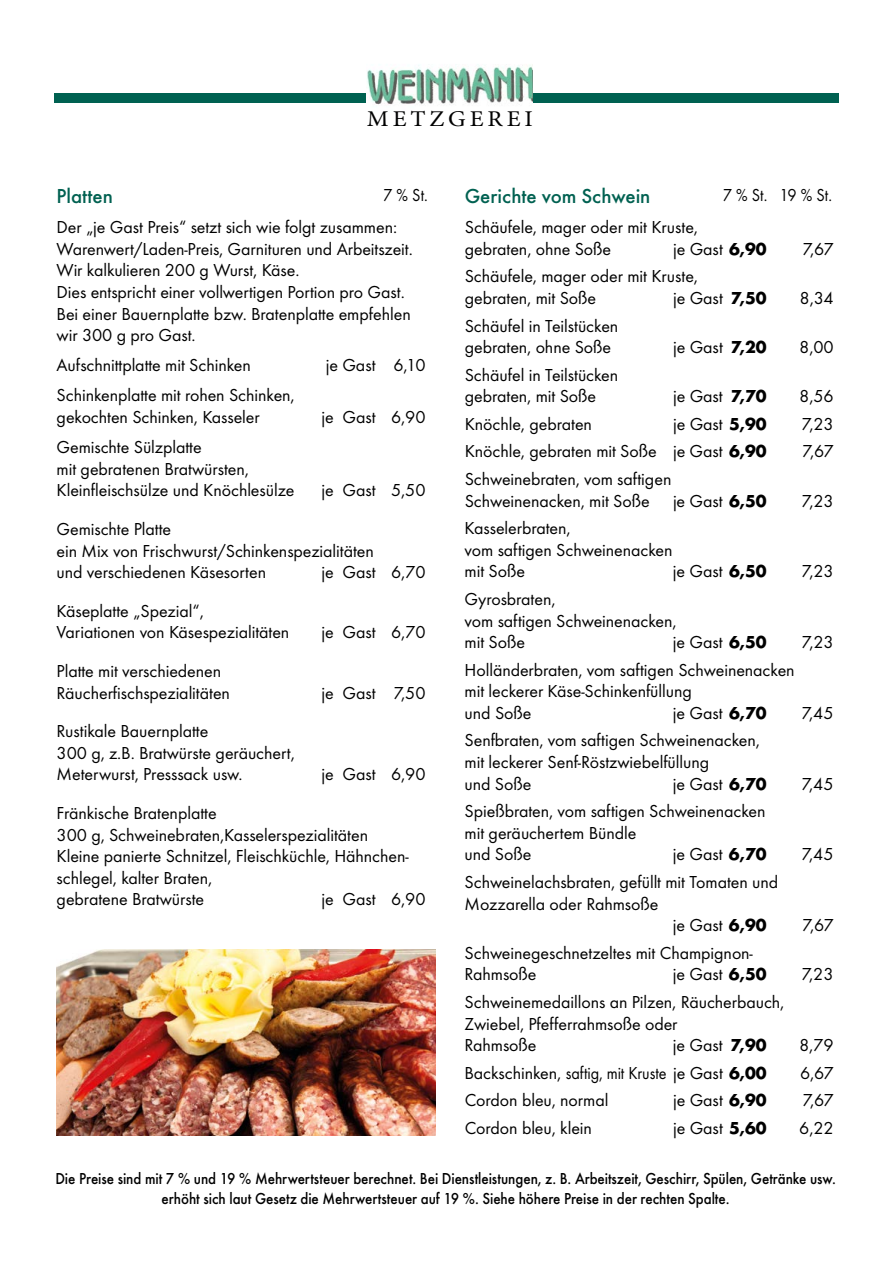
<style>
.page{position:relative;width:893px;height:1263px;background:#fff}
.page>*{position:absolute;margin:0;border:0;box-sizing:border-box;transform-origin:0 0}
.t1{font:22.5px "Minion Pro";letter-spacing:.16em;color:#000;scale:1.09 1}
.t2{font:500 21px "Futura T";letter-spacing:-.005em;color:#006151}
.t3{font:18px/21.6px "Futura T";letter-spacing:-.005em;color:#000}
.t4{font:18px "Futura T";letter-spacing:-.005em;color:#000;scale:.9 1}
.t5{font:500 16.5px/19.8px "Futura T";letter-spacing:-.005em;color:#000;text-align:center;scale:.91 1}
.s1{font-weight:700}
</style>
<div class="page">
<div style="left:55px;top:93px;width:784px;height:10px;background:#006151"></div>
<img style="left:366px;top:64px;width:167px;height:41px">
<img style="left:57px;top:949px;width:379px;height:186px">
<p class="t1" style="left:367px;top:104px;width:154px">METZGEREI</p>
<p class="t2" style="left:57px;top:184px;width:58px">Platten</p>
<p class="t3" style="left:57px;top:216px;width:358px">Der „je Gast Preis“ setzt sich wie folgt zusammen:<br>Warenwert/Laden-Preis, Garnituren und Arbeitszeit.<br>Wir kalkulieren 200 g Wurst, Käse.<br>Dies entspricht einer vollwertigen Portion pro Gast.<br>Bei einer Bauernplatte bzw. Bratenplatte empfehlen wir 300 g pro Gast.</p>
<p class="t3" style="left:57px;top:354px;width:196px">Aufschnittplatte mit Schinken</p>
<p class="t3" style="left:326px;top:354px;width:101px">je Gast 6,10</p>
<p class="t3" style="left:57px;top:384px;width:240px">Schinkenplatte mit rohen Schinken, gekochten Schinken, Kasseler</p>
<p class="t2" style="left:465px;top:184px;width:187px">Gerichte vom Schwein</p>
<p class="t3" style="left:465px;top:216px;width:235px">Schäufele, mager oder mit Kruste, gebraten, ohne Soße</p>
<p class="t4" style="left:383px;top:184px;width:51px">7 % St.</p>
<p class="t4" style="left:723px;top:184px;width:123px">7 % St. 19 % St.</p>
<p class="t3" style="left:673px;top:238px;width:95px">je Gast <span class="s1">6,90</span></p>
<p class="t3" style="left:802px;top:238px;width:33px">7,67</p>
<p class="t3" style="left:465px;top:265px;width:235px">Schäufele, mager oder mit Kruste, gebraten, mit Soße</p>
<p class="t3" style="left:673px;top:287px;width:95px">je Gast <span class="s1">7,50</span></p>
<p class="t3" style="left:800px;top:287px;width:36px">8,34</p>
<p class="t3" style="left:465px;top:315px;width:155px">Schäufel in Teilstücken gebraten, ohne Soße</p>
<p class="t3" style="left:673px;top:336px;width:95px">je Gast <span class="s1">7,20</span></p>
<p class="t3" style="left:799px;top:336px;width:36px">8,00</p>
<p class="t3" style="left:465px;top:364px;width:155px">Schäufel in Teilstücken gebraten, mit Soße</p>
<p class="t3" style="left:673px;top:385px;width:95px">je Gast <span class="s1">7,70</span></p>
<p class="t3" style="left:799px;top:385px;width:36px">8,56</p>
<p class="t3" style="left:321px;top:406px;width:106px">je Gast 6,90</p>
<p class="t3" style="left:465px;top:413px;width:129px">Knöchle, gebraten</p>
<p class="t3" style="left:673px;top:413px;width:95px">je Gast <span class="s1">5,90</span></p>
<p class="t3" style="left:801px;top:413px;width:34px">7,23</p>
<p class="t3" style="left:465px;top:440px;width:303px">Knöchle, gebraten mit Soße je Gast <span class="s1">6,90</span></p>
<p class="t3" style="left:802px;top:440px;width:33px">7,67</p>
<p class="t3" style="left:465px;top:468px;width:208px">Schweinebraten, vom saftigen<br>Schweinenacken, mit Soße</p>
<p class="t3" style="left:57px;top:436px;width:239px">Gemischte Sülzplatte<br>mit gebratenen Bratwürsten,<br>Kleinfleischsülze und Knöchlesülze</p>
<p class="t3" style="left:321px;top:479px;width:106px">je Gast 5,50</p>
<p class="t3" style="left:57px;top:518px;width:319px">Gemischte Platte<br>ein Mix von Frischwurst/Schinkenspezialitäten und verschiedenen Käsesorten</p>
<p class="t3" style="left:673px;top:490px;width:95px">je Gast <span class="s1">6,50</span></p>
<p class="t3" style="left:801px;top:490px;width:34px">7,23</p>
<p class="t3" style="left:465px;top:517px;width:209px">Kasselerbraten,<br>vom saftigen Schweinenacken mit Soße</p>
<p class="t3" style="left:673px;top:560px;width:95px">je Gast <span class="s1">6,50</span></p>
<p class="t3" style="left:801px;top:560px;width:34px">7,23</p>
<p class="t3" style="left:465px;top:588px;width:213px">Gyrosbraten,<br>vom saftigen Schweinenacken, mit Soße</p>
<p class="t3" style="left:321px;top:561px;width:106px">je Gast 6,70</p>
<p class="t3" style="left:57px;top:600px;width:234px">Käseplatte „Spezial“,<br>Variationen von Käsespezialitäten</p>
<p class="t3" style="left:321px;top:621px;width:106px">je Gast 6,70</p>
<p class="t3" style="left:673px;top:631px;width:95px">je Gast <span class="s1">6,50</span></p>
<p class="t3" style="left:801px;top:631px;width:34px">7,23</p>
<p class="t3" style="left:465px;top:659px;width:332px">Holländerbraten, vom saftigen Schweinenacken mit leckerer Käse-Schinkenfüllung<br>und Soße</p>
<p class="t3" style="left:57px;top:660px;width:175px">Platte mit verschiedenen<br>Räucherfischspezialitäten</p>
<p class="t3" style="left:321px;top:682px;width:106px">je Gast 7,50</p>
<p class="t3" style="left:673px;top:702px;width:95px">je Gast <span class="s1">6,70</span></p>
<p class="t3" style="left:801px;top:702px;width:34px">7,45</p>
<p class="t3" style="left:465px;top:729px;width:297px">Senfbraten, vom saftigen Schweinenacken, mit leckerer Senf-Röstzwiebelfüllung<br>und Soße</p>
<p class="t3" style="left:57px;top:720px;width:240px">Rustikale Bauernplatte<br>300 g, z.B. Bratwürste geräuchert,<br>Meterwurst, Presssack usw.</p>
<p class="t3" style="left:321px;top:763px;width:106px">je Gast 6,90</p>
<p class="t3" style="left:57px;top:802px;width:354px">Fränkische Bratenplatte<br>300 g, Schweinebraten,Kasselerspezialitäten Kleine panierte Schnitzel, Fleischküchle, Hähnchen&shy;schlegel, kalter Braten,<br>gebratene Bratwürste</p>
<p class="t3" style="left:673px;top:773px;width:95px">je Gast <span class="s1">6,70</span></p>
<p class="t3" style="left:801px;top:773px;width:34px">7,45</p>
<p class="t3" style="left:465px;top:800px;width:302px">Spießbraten, vom saftigen Schweinenacken mit geräuchertem Bündle<br>und Soße</p>
<p class="t3" style="left:673px;top:843px;width:95px">je Gast <span class="s1">6,70</span></p>
<p class="t3" style="left:801px;top:843px;width:34px">7,45</p>
<p class="t3" style="left:465px;top:871px;width:315px">Schweinelachsbraten, gefüllt mit Tomaten und</p>
<p class="t3" style="left:465px;top:893px;width:195px">Mozzarella oder Rahmsoße</p>
<p class="t3" style="left:673px;top:914px;width:95px">je Gast <span class="s1">6,90</span></p>
<p class="t3" style="left:802px;top:914px;width:33px">7,67</p>
<p class="t3" style="left:465px;top:942px;width:290px">Schweinegeschnetzeltes mit Champignon-<br>Rahmsoße</p>
<p class="t3" style="left:321px;top:888px;width:106px">je Gast 6,90</p>
<p class="t3" style="left:673px;top:963px;width:95px">je Gast <span class="s1">6,50</span></p>
<p class="t3" style="left:801px;top:963px;width:34px">7,23</p>
<p class="t3" style="left:464px;top:991px;width:321px">Schweinemedaillons an Pilzen, Räucherbauch,<br>Zwiebel, Pfefferrahmsoße oder<br>Rahmsoße</p>
<p class="t3" style="left:673px;top:1034px;width:95px">je Gast <span class="s1">7,90</span></p>
<p class="t3" style="left:799px;top:1034px;width:36px">8,79</p>
<p class="t3" style="left:464px;top:1062px;width:304px">Backschinken, saftig, mit Kruste je Gast <span class="s1">6,00</span></p>
<p class="t3" style="left:800px;top:1062px;width:35px">6,67</p>
<p class="t3" style="left:465px;top:1089px;width:145px">Cordon bleu, normal</p>
<p class="t3" style="left:673px;top:1089px;width:95px">je Gast <span class="s1">6,90</span></p>
<p class="t3" style="left:802px;top:1089px;width:33px">7,67</p>
<p class="t3" style="left:465px;top:1117px;width:129px">Cordon bleu, klein</p>
<p class="t3" style="left:673px;top:1117px;width:95px">je Gast <span class="s1">5,60</span></p>
<p class="t3" style="left:799px;top:1117px;width:36px">6,22</p>
<p class="t5" style="left:55px;top:1169px;width:859px">Die Preise sind mit 7 % und 19 % Mehrwertsteuer berechnet. Bei Dienstleistungen, z. B. Arbeitszeit, Geschirr, Spülen, Getränke usw. erhöht sich laut Gesetz die Mehrwertsteuer auf 19 %. Siehe höhere Preise in der rechten Spalte.</p>
</div>
